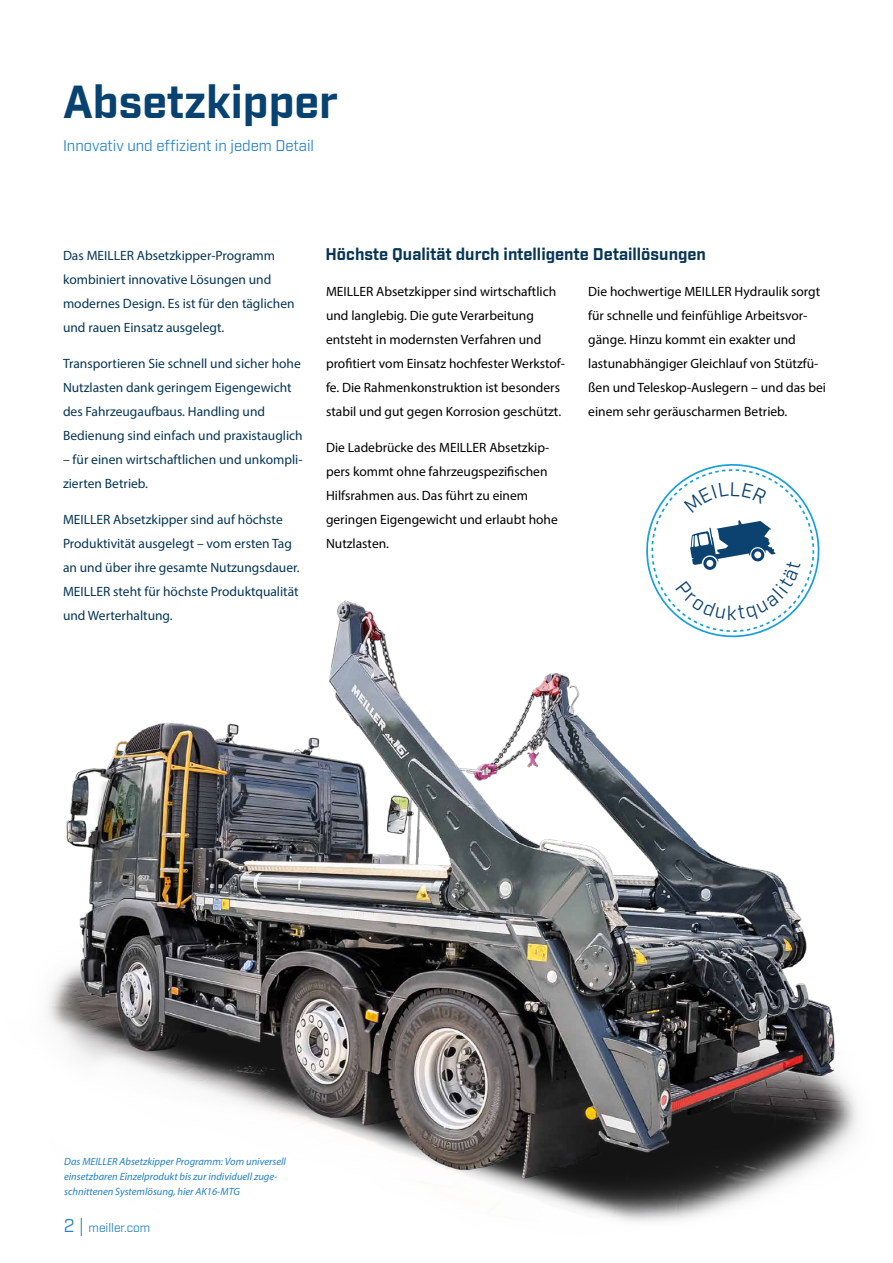
<style>
.page{position:relative;width:893px;height:1263px;background:#fff}
.page>*{position:absolute;margin:0;border:0;box-sizing:border-box;transform-origin:0 0}
.t1{font:700 45px "Industry";color:#084270}
.t2{font:700 16.5px "Industry";color:#073655}
.t3{font:15px "Industry";color:#2281c4}
.t4{font:13.5px/24px "Myriad Pro";color:#000}
.t5{font:13.5px/24px "Myriad Pro";color:#073655}
.t6{font:12px "Industry";color:#2281c4}
.t7{font:italic 10.5px/15px "Myriad Pro";color:#2281c4}
.s1{font-size:18px}
</style>
<div class="page">
<img style="left:47px;top:600px;width:811px;height:622px">
<svg style="left:638px;top:464px;width:187px;height:181px"></svg>
<h1 class="t1" style="left:63px;top:74px;width:277px">Absetzkipper</h1>
<p class="t3" style="left:63px;top:136px;width:253px">Innovativ und effizient in jedem Detail</p>
<p class="t5" style="left:63px;top:243px;width:233px">Das MEILLER Absetzkipper-Programm kombiniert innovative Lösungen und modernes Design. Es ist für den täglichen und rauen Einsatz ausgelegt.</p>
<p class="t5" style="left:63px;top:351px;width:241px">Transportieren Sie schnell und sicher hohe Nutzlasten dank geringem Eigengewicht des Fahrzeugaufbaus. Handling und Bedienung sind einfach und praxistauglich</p>
<p class="t5" style="left:63px;top:447px;width:241px">– für einen wirtschaftlichen und unkompli&shy;zierten Betrieb.</p>
<p class="t5" style="left:63px;top:507px;width:238px">MEILLER Absetzkipper sind auf höchste Produktivität ausgelegt – vom ersten Tag an und über ihre gesamte Nutzungsdauer.<br>MEILLER steht für höchste Produktqualität und Werterhaltung.</p>
<p class="t2" style="left:326px;top:244px;width:382px">Höchste Qualität durch intelligente Detaillösungen</p>
<p class="t4" style="left:326px;top:279px;width:241px">MEILLER Absetzkipper sind wirtschaftlich und langlebig. Die gute Verarbeitung entsteht in modernsten Verfahren und profitiert vom Einsatz hochfester Werkstof&shy;fe. Die Rahmenkonstruktion ist besonders stabil und gut gegen Korrosion geschützt.</p>
<p class="t4" style="left:326px;top:435px;width:233px">Die Ladebrücke des MEILLER Absetzkip&shy;pers kommt ohne fahrzeugspezifischen Hilfsrahmen aus. Das führt zu einem geringen Eigengewicht und erlaubt hohe Nutzlasten.</p>
<p class="t4" style="left:588px;top:279px;width:239px">Die hochwertige MEILLER Hydraulik sorgt für schnelle und feinfühlige Arbeitsvor&shy;gänge. Hinzu kommt ein exakter und lastunabhängiger Gleichlauf von Stützfü&shy;ßen und Teleskop-Auslegern – und das bei einem sehr geräuscharmen Betrieb.</p>
<p class="t7" style="left:64px;top:1154px;width:223px">Das MEILLER Absetzkipper Programm: Vom universell einsetzbaren Einzelprodukt bis zur individuell zuge&shy;schnittenen Systemlösung, hier AK16-MTG</p>
<p class="t6" style="left:64px;top:1220px;width:88px"><span class="s1">2 |</span> meiller.com</p>
</div>
